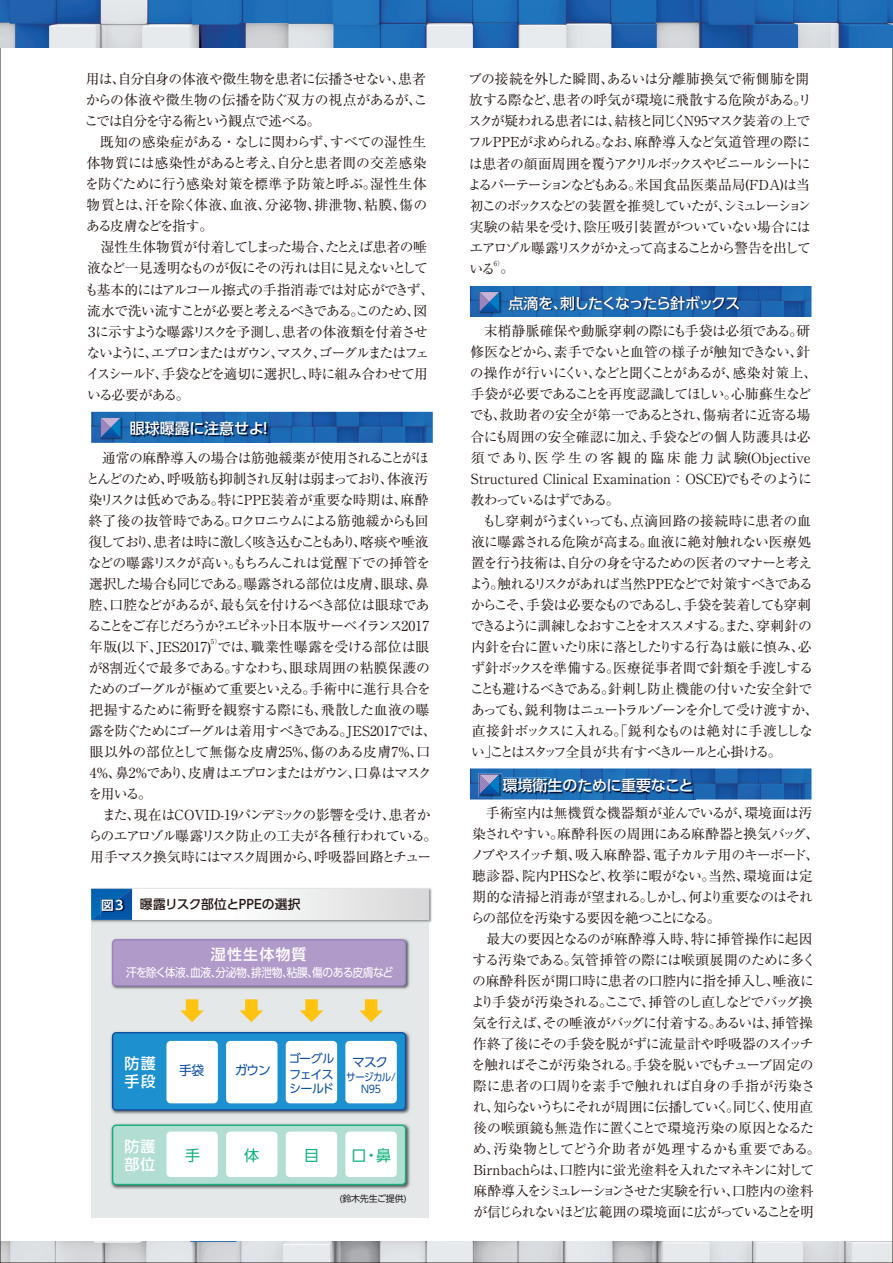
<style>
.page{position:relative;width:893px;height:1263px;background:#fff}
.page>*{position:absolute;margin:0;border:0;box-sizing:border-box;transform-origin:0 0}
.t1{font:500 15px/18px "UD Shin Go Pro";letter-spacing:-.005em;color:#fff}
.t2{font:500 15px "UD Shin Go Pro";letter-spacing:-.085em;color:#fff}
.t3{font:15px "UD Shin Go Pro";color:#13b27b}
.t4{font:13.8px/21px "Ryumin Pro";letter-spacing:-.05em;color:#251713}
.t5{font:13.8px/21px "Ryumin Pro";letter-spacing:-.075em;color:#251713}
.t6{font:500 12.75px "UD Shin Go Pro";letter-spacing:-.01em;color:#251713}
.t7{font:12.75px "UD Shin Go Pro";letter-spacing:-.09em;color:#0d4da1}
.t8{font:700 12.75px "UD Shin Go Pro De";color:#fff}
.t9{font:12px "UD Shin Go Pro";letter-spacing:-.05em;color:#fff;scale:.9 1}
.t10{font:12px/16.5px "UD Shin Go Pro";letter-spacing:-.07em;color:#0d4da1}
.t11{font:10.5px/12.1px "UD Shin Go Pro";letter-spacing:-.04em;color:#0d4da1;text-align:center;scale:.9 1}
.t12{font:9px "UD Shin Go Pro";letter-spacing:-.025em;color:#231f20}
.t13{font:6.9px "Ryumin Pro";color:#251713}
</style>
<div class="page">
<img style="left:2px;top:1242px;width:889px;height:19px">
<img style="left:0;top:0;width:893px;height:48px">
<img style="left:470px;top:286px;width:341px;height:31px">
<img style="left:508px;top:295px;width:235px;height:22px">
<img style="left:478px;top:291px;width:24px;height:24px">
<svg style="left:479px;top:292px;width:20px;height:20px"></svg>
<img style="left:470px;top:768px;width:341px;height:31px">
<img style="left:502px;top:777px;width:193px;height:22px">
<img style="left:503px;top:779px;width:14px;height:13px">
<img style="left:478px;top:774px;width:1px;height:23px">
<svg style="left:479px;top:774px;width:24px;height:23px"></svg>
<img style="left:91px;top:412px;width:342px;height:31px">
<img style="left:129px;top:421px;width:141px;height:21px">
<img style="left:100px;top:417px;width:23px;height:23px">
<svg style="left:101px;top:418px;width:19px;height:20px"></svg>
<div style="left:91px;top:920px;width:338px;height:297px;background:#e4e8e9"></div>
<img style="left:91px;top:888px;width:341px;height:35px">
<img style="left:91px;top:920px;width:338px;height:3px">
<div style="left:186px;top:999px;width:12px;height:17px;background:#fec210"></div>
<svg style="left:180px;top:1010px;width:24px;height:12px"></svg>
<div style="left:245px;top:999px;width:13px;height:17px;background:#fec210"></div>
<svg style="left:240px;top:1010px;width:23px;height:12px"></svg>
<div style="left:305px;top:999px;width:13px;height:17px;background:#fec210"></div>
<svg style="left:300px;top:1010px;width:23px;height:12px"></svg>
<div style="left:365px;top:999px;width:12px;height:17px;background:#fec210"></div>
<svg style="left:359px;top:1010px;width:24px;height:12px"></svg>
<img style="left:111px;top:938px;width:299px;height:51px">
<div style="left:113px;top:940px;width:292px;height:46px;background:#b09ac9;border-radius:4px"></div>
<div style="left:112px;top:939px;width:294px;height:47px;border:2px solid #9c85bd;border-radius:4px"></div>
<img style="left:110px;top:1031px;width:300px;height:83px">
<div style="left:113px;top:1033px;width:292px;height:77px;background:#1d90d0;border-radius:4px"></div>
<div style="left:112px;top:1032px;width:294px;height:78px;border:1px solid #0d4da1;border-radius:4px"></div>
<img style="left:110px;top:1123px;width:300px;height:66px">
<div style="left:113px;top:1125px;width:292px;height:59px;background:#b1ddd3;border-radius:4px"></div>
<div style="left:112px;top:1124px;width:294px;height:61px;border:1px solid #13b27b;border-radius:4px"></div>
<div style="left:166px;top:1041px;width:52px;height:62px;background:#fff;border-radius:4px"></div>
<div style="left:226px;top:1041px;width:51px;height:62px;background:#fff;border-radius:4px"></div>
<div style="left:286px;top:1041px;width:51px;height:62px;background:#fff;border-radius:4px"></div>
<div style="left:345px;top:1041px;width:52px;height:62px;background:#fff;border-radius:4px"></div>
<div style="left:166px;top:1131px;width:52px;height:46px;background:#fff;border-radius:4px"></div>
<div style="left:226px;top:1131px;width:51px;height:46px;background:#fff;border-radius:4px"></div>
<div style="left:286px;top:1131px;width:51px;height:46px;background:#fff;border-radius:4px"></div>
<div style="left:345px;top:1131px;width:52px;height:46px;background:#fff;border-radius:4px"></div>
<svg style="left:132px;top:889px;width:297px;height:31px"></svg>
<img style="left:91px;top:889px;width:41px;height:31px">
<img style="left:100px;top:898px;width:26px;height:19px">
<img style="left:100px;top:898px;width:20px;height:15px">
<p class="t4" style="left:85px;top:68px;width:351px">用は、自分自身の体液や微生物を患者に伝播させない、患者からの体液や微生物の伝播を防ぐ双方の視点があるが、ここでは自分を守る術という観点で述べる。<br>　既知の感染症がある・なしに関わらず、すべての湿性生体物質には感染性があると考え、自分と患者間の交差感染を防ぐために行う感染対策を標準予防策と呼ぶ。湿性生体物質とは、汗を除く体液、血液、分泌物、排泄物、粘膜、傷のある皮膚などを指す。<br>　湿性生体物質が付着してしまった場合、たとえば患者の唾液など一見透明なものが仮にその汚れは目に見えないとしても基本的にはアルコール擦式の手指消毒では対応ができず、流水で洗い流すことが必要と考えるべきである。このため、図<br>３に示すような曝露リスクを予測し、患者の体液類を付着させないように、エプロンまたはガウン、マスク、ゴーグルまたはフェイスシールド、手袋などを適切に選択し、時に組み合わせて用いる必要がある。</p>
<p class="t1" style="left:130px;top:419px;width:144px">眼球曝露に注意せよ！</p>
<p class="t4" style="left:86px;top:446px;width:346px">　通常の麻酔導入の場合は筋弛緩薬が使用されることがほとんどのため、呼吸筋も抑制され反射は弱まっており、体液汚染リスクは低めである。特にPPE装着が重要な時期は、麻酔終了後の抜管時である。ロクロニウムによる筋弛緩からも回復しており、患者は時に激しく咳き込むこともあり、喀痰や唾液などの曝露リスクが高い。もちろんこれは覚醒下での挿管を選択した場合も同じである。曝露される部位は皮膚、眼球、鼻腔、口腔などがあるが、最も気を付けるべき部位は眼球であることをご存じだろうか？エピネット日本版サーベイランス2017年版(以下、JES2017)</p>
<p class="t13" style="left:211px;top:636px;width:12px">5）</p>
<p class="t4" style="left:88px;top:635px;width:350px;text-indent:129px">では、職業性曝露を受ける部位は眼が8割近くで最多である。すなわち、眼球周囲の粘膜保護のためのゴーグルが極めて重要といえる。手術中に進行具合を把握するために術野を観察する際にも、飛散した血液の曝露を防ぐためにゴーグルは着用すべきである。JES2017では、眼以外の部位として無傷な皮膚25%、傷のある皮膚7%、口<br>4%、鼻2%であり、皮膚はエプロンまたはガウン、口鼻はマスクを用いる。<br>　また、現在はCOVID-19パンデミックの影響を受け、患者からのエアロゾル曝露リスク防止の工夫が各種行われている。用手マスク換気時にはマスク周囲から、呼吸器回路とチュー</p>
<p class="t8" style="left:101px;top:894px;width:24px">図3</p>
<p class="t6" style="left:140px;top:894px;width:162px">曝露リスク部位とPPEの選択</p>
<p class="t1" style="left:211px;top:945px;width:97px">湿性生体物質</p>
<p class="t9" style="left:126px;top:963px;width:298px">汗を除く体液、血液、分泌物、排泄物、粘膜、傷のある皮膚など</p>
<p class="t1" style="left:125px;top:1054px;width:33px">防護手段</p>
<p class="t1" style="left:124px;top:1137px;width:33px">防護部位</p>
<p class="t7" style="left:179px;top:1060px;width:27px">手袋</p>
<p class="t7" style="left:235px;top:1060px;width:37px">ガウン</p>
<p class="t10" style="left:289px;top:1049px;width:47px">ゴーグルフェイス</p>
<p class="t10" style="left:289px;top:1079px;width:46px">シールド</p>
<p class="t7" style="left:352px;top:1051px;width:38px">マスク</p>
<p class="t11" style="left:346px;top:1071px;width:57px">サージカル/<br>N95</p>
<p class="t3" style="left:185px;top:1143px;width:16px">手</p>
<p class="t3" style="left:244px;top:1143px;width:16px">体</p>
<p class="t3" style="left:304px;top:1143px;width:16px">目</p>
<p class="t3" style="left:352px;top:1143px;width:41px">口・鼻</p>
<p class="t12" style="left:339px;top:1191px;width:69px">(鈴木先生ご提供)</p>
<p class="t5" style="left:468px;top:68px;width:345px">ブの接続を外した瞬間、あるいは分離肺換気で術側肺を開放する際など、患者の呼気が環境に飛散する危険がある。リスクが疑われる患者には、結核と同じくN95マスク装着の上でフルPPEが求められる。なお、麻酔導入など気道管理の際には患者の顔面周囲を覆うアクリルボックスやビニールシートによるパーテーションなどもある。米国食品医薬品局(FDA)は当初このボックスなどの装置を推奨していたが、シミュレーション実験の結果を受け、陰圧吸引装置がついていない場合にはエアロゾル曝露リスクがかえって高まることから警告を出している。</p>
<p class="t13" style="left:494px;top:258px;width:12px">6）</p>
<p class="t2" style="left:508px;top:291px;width:233px">点滴を、刺したくなったら針ボックス</p>
<p class="t4" style="left:469px;top:320px;width:351px">　末梢静脈確保や動脈穿刺の際にも手袋は必須である。研修医などから、素手でないと血管の様子が触知できない、針の操作が行いにくい、などと聞くことがあるが、感染対策上、手袋が必要であることを再度認識してほしい。心肺蘇生などでも、救助者の安全が第一であるとされ、傷病者に近寄る場合にも周囲の安全確認に加え、手袋などの個人防護具は必須であり、医学生の客観的臨床能力試験(Objective<br>Structured Clinical Examination：OSCE)でもそのように教わっているはずである。　<br>　もし穿刺がうまくいっても、点滴回路の接続時に患者の血液に曝露される危険が高まる。血液に絶対触れない医療処置を行う技術は、自分の身を守るための医者のマナーと考えよう。触れるリスクがあれば当然PPEなどで対策すべきであるからこそ、手袋は必要なものであるし、手袋を装着しても穿刺できるように訓練しなおすことをオススメする。また、穿刺針の内針を台に置いたり床に落としたりする行為は厳に慎み、必ず針ボックスを準備する。医療従事者間で針類を手渡しすることも避けるべきである。針刺し防止機能の付いた安全針であっても、鋭利物はニュートラルゾーンを介して受け渡すか、直接針ボックスに入れる。「鋭利なものは絶対に手渡ししない」ことはスタッフ全員が共有すべきルールと心掛ける。</p>
<p class="t1" style="left:502px;top:776px;width:193px">環境衛生のために重要なこと</p>
<p class="t4" style="left:470px;top:801px;width:352px">　手術室内は無機質な機器類が並んでいるが、環境面は汚染されやすい。麻酔科医の周囲にある麻酔器と換気バッグ、ノブやスイッチ類、吸入麻酔器、電子カルテ用のキーボード、聴診器、院内PHSなど、枚挙に暇がない。当然、環境面は定期的な清掃と消毒が望まれる。しかし、何より重要なのはそれらの部位を汚染する要因を絶つことになる。<br>　最大の要因となるのが麻酔導入時、特に挿管操作に起因する汚染である。気管挿管の際には喉頭展開のために多くの麻酔科医が開口時に患者の口腔内に指を挿入し、唾液により手袋が汚染される。ここで、挿管のし直しなどでバッグ換気を行えば、その唾液がバッグに付着する。あるいは、挿管操作終了後にその手袋を脱がずに流量計や呼吸器のスイッチを触ればそこが汚染される。手袋を脱いでもチューブ固定の際に患者の口周りを素手で触れれば自身の手指が汚染され、知らないうちにそれが周囲に伝播していく。同じく、使用直後の喉頭鏡も無造作に置くことで環境汚染の原因となるため、汚染物としてどう介助者が処理するかも重要である。<br>Birnbachらは、口腔内に蛍光塗料を入れたマネキンに対して麻酔導入をシミュレーションさせた実験を行い、口腔内の塗料が信じられないほど広範囲の環境面に広がっていることを明</p>
</div>
